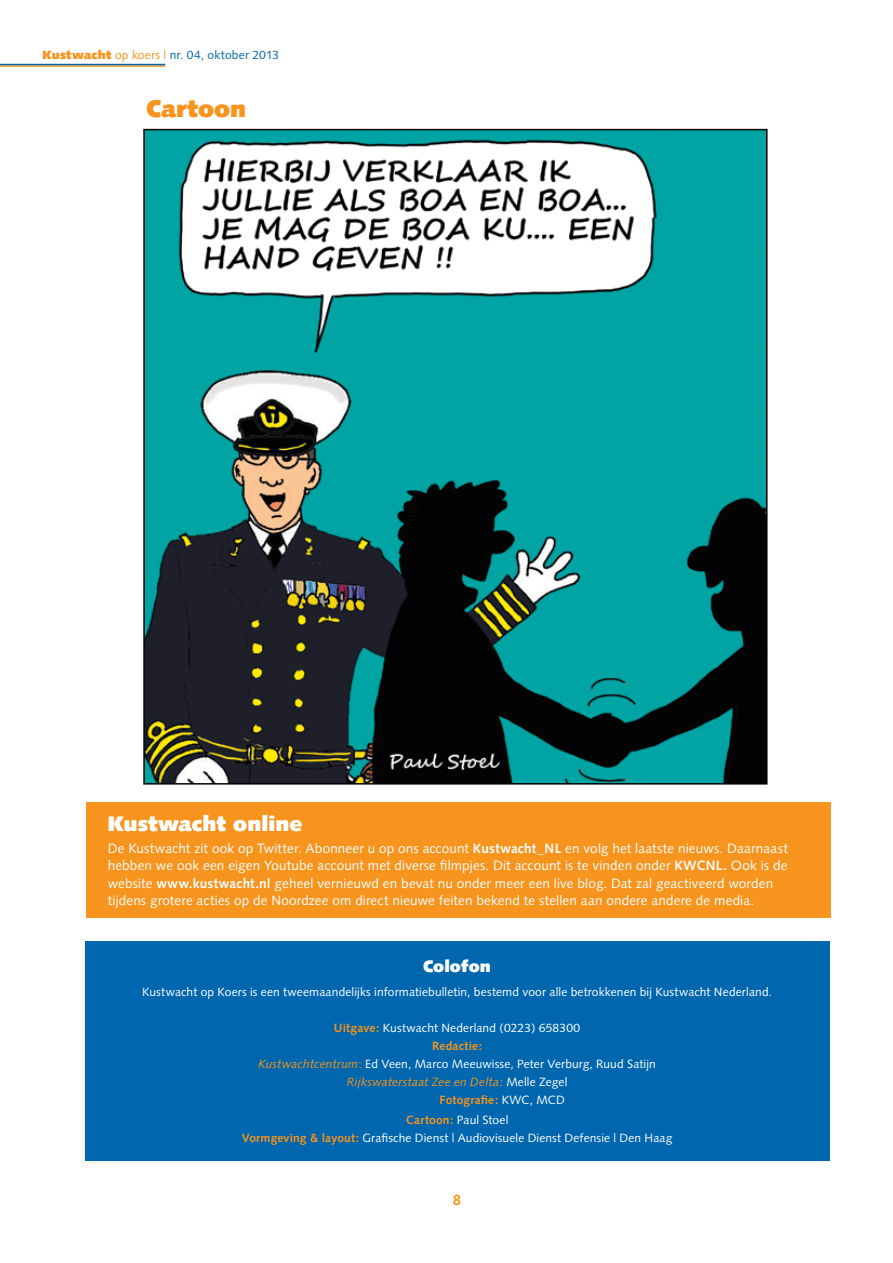
<style>
.page{position:relative;width:893px;height:1263px;background:#fff}
.page>*{position:absolute;margin:0;border:0;box-sizing:border-box;transform-origin:0 0}
.t1{font:900 24px "Syntax";color:#f7941e}
.t2{font:900 21px "Syntax";letter-spacing:.005em;color:#fff}
.t3{font:900 16.5px "Syntax";letter-spacing:.005em;color:#fff}
.t4{font:700 15px "Syntax";color:#f7941e}
.t5{font:13.5px/17.2px "Syntax";letter-spacing:.01em;color:#fff}
.t6{font:12px/18px "Syntax";letter-spacing:.01em;color:#fff;text-align:center}
.t7{font:italic 12px "Syntax";letter-spacing:.02em;color:#f7941e}
.t8{font:12px "Syntax";letter-spacing:.015em;color:#0066ad}
.t9{font:700 12px "Syntax";letter-spacing:.015em;color:#f7941e}
.s1{font-weight:900;color:#f7941e}
.s2{color:#f7941e}
.s3{font-weight:700}
.s4{font-weight:700;color:#f7941e}
.s5{font-style:italic;color:#f7941e}
.s6{font-style:normal;color:#fff}
.s7{font-weight:400;color:#fff}
</style>
<div class="page">
<img style="left:146px;top:132px;width:618px;height:649px">
<div style="left:86px;top:802px;width:744px;height:116px;background:#f7941e"></div>
<div style="left:85px;top:941px;width:744px;height:219px;background:#0066ad"></div>
<hr style="left:0;top:65px;width:165px;height:2px;background:#f7941e">
<hr style="left:0;top:64px;width:165px;height:1px;background:#0066ad">
<p class="t8" style="left:43px;top:47px;width:238px"><span class="s1">Kustwacht</span> <span class="s2">op koers |</span> nr. 04, oktober 2013</p>
<h1 class="t1" style="left:147px;top:94px;width:101px">Cartoon</h1>
<h2 class="t2" style="left:108px;top:811px;width:196px">Kustwacht online</h2>
<p class="t5" style="left:108px;top:840px;width:682px">De Kustwacht zit ook op Twitter. Abonneer u op ons account <span class="s3">Kustwacht_NL</span> en volg het laatste nieuws. Daarnaast hebben we ook een eigen Youtube account met diverse filmpjes. Dit account is te vinden onder <span class="s3">KWCNL.</span> Ook is de website <span class="s3">www.kustwacht.nl</span> geheel vernieuwd en bevat nu onder meer een live blog. Dat zal geactiveerd worden tijdens grotere acties op de Noordzee om direct nieuwe feiten bekend te stellen aan ondere andere de media.</p>
<p class="t3" style="left:423px;top:957px;width:69px">Colofon</p>
<p class="t6" style="left:142px;top:983px;width:631px">Kustwacht op Koers is een tweemaandelijks informatiebulletin, bestemd voor alle betrokkenen bij Kustwacht Nederland.</p>
<p class="t6" style="left:334px;top:1019px;width:248px"><span class="s4">Uitgave:</span> Kustwacht Nederland (0223) 658300</p>
<p class="t9" style="left:432px;top:1039px;width:52px">Redactie:</p>
<p class="t6" style="left:258px;top:1055px;width:399px"><span class="s5">Kustwachtcentrum</span><span class="s2">:</span> Ed Veen, Marco Meeuwisse, Peter Verburg, Ruud Satijn</p>
<p class="t7" style="left:347px;top:1075px;width:222px">Rijkswaterstaat Zee en Delta: <span class="s6">Melle Zegel</span></p>
<p class="t9" style="left:440px;top:1093px;width:127px">Fotografie: <span class="s7">KWC, MCD</span></p>
<p class="t6" style="left:242px;top:1111px;width:432px"><span class="s4">Cartoon:</span> Paul Stoel<br><span class="s4">Vormgeving &amp; layout:</span> Grafische Dienst | Audiovisuele Dienst Defensie | Den Haag</p>
<p class="t4" style="left:453px;top:1191px;width:10px">8</p>
</div>
